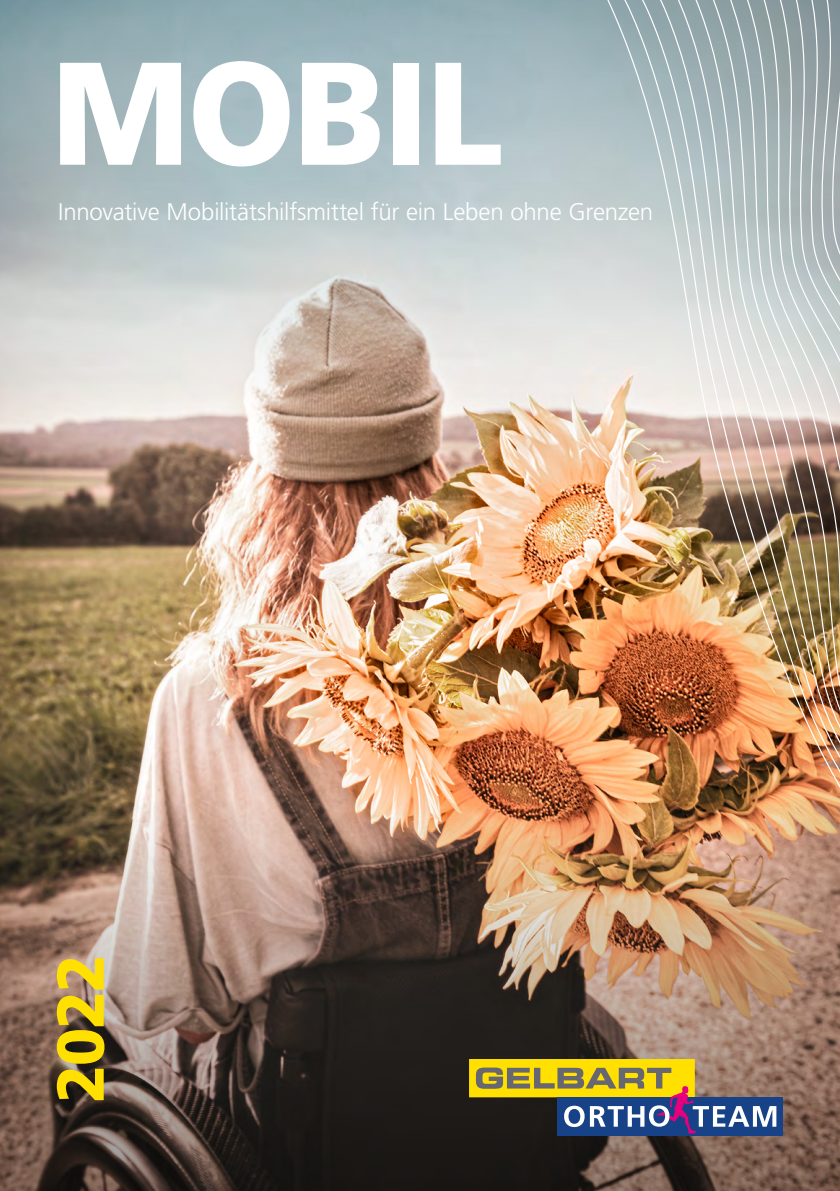
<style>
.page{position:relative;width:840px;height:1191px;background:#fff}
.page>*{position:absolute;margin:0;border:0;box-sizing:border-box;transform-origin:0 0}
.t1{font:900 146px "Frutiger LT Std";letter-spacing:-.015em;color:#fff;scale:.94 1}
.t2{font:900 66px "Frutiger LT Std";color:#ffe000;scale:.94 1}
.t3{font:300 24px "Frutiger LT Std";letter-spacing:-.01em;color:#fff}
</style>
<div class="page">
<img style="left:0;top:402px;width:596px;height:395px">
<svg style="left:0;top:0;width:596px;height:402px;background:#b9c4c5"></svg>
<img style="left:0;top:797px;width:839px;height:394px">
<img style="left:596px;top:0;width:243px;height:821px">
<div style="left:469px;top:1059px;width:225px;height:38px;background:#ffe000"></div>
<div style="left:557px;top:1097px;width:225px;height:38px;background:#184287"></div>
<svg style="left:475px;top:1067px;width:301px;height:66px"></svg>
<h1 class="t1" style="left:52px;top:25px;width:481px">MOBIL</h1>
<p class="t3" style="left:58px;top:198px;width:596px">Innovative Mobilitätshilfsmittel für ein Leben ohne Grenzen</p>
<h2 class="t2" style="left:41px;top:1102px;width:159px;rotate:-90deg">2022</h2>
</div>
